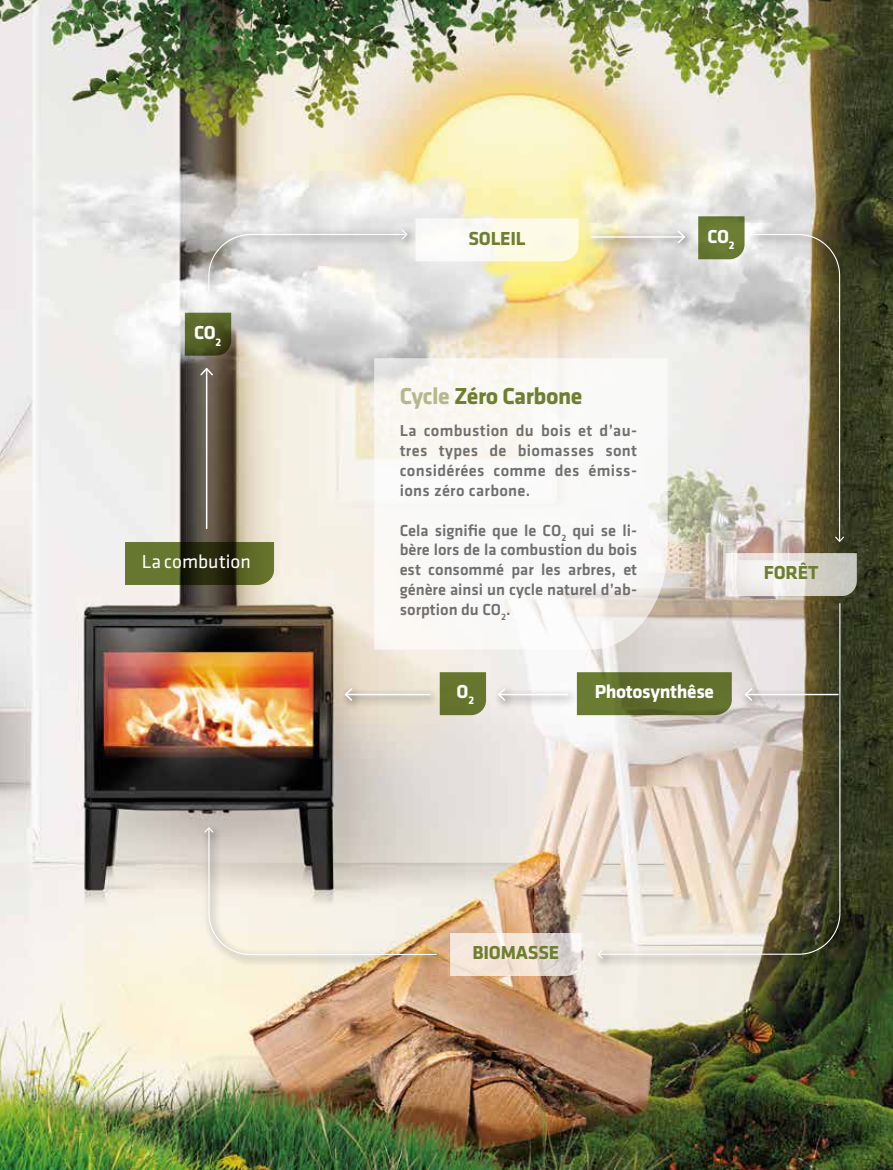
<style>
.page{position:relative;width:893px;height:1170px;background:#fff}
.page>*{position:absolute;margin:0;border:0;box-sizing:border-box;transform-origin:0 0}
.t1{font:24px "Klavika Bold TF";letter-spacing:-.02em;color:#6e7f2f}
.t2{font:700 19.5px "Klavika Basic";letter-spacing:-.02em;color:#fff}
.t3{font:700 19.5px "Klavika Basic";letter-spacing:-.01em;color:#6e7f2f}
.t4{font:19.5px "Klavika Basic";color:#fff}
.t5{font:16.5px/19.8px "Klavika Medium TF";letter-spacing:.01em;color:#706f6f;text-align:justify}
.s1{color:#b5b88d}
</style>
<div class="page">
<img style="left:0;top:0;width:893px;height:1169px">
<div style="left:200px;top:225px;width:654px;height:743px;background:#000;opacity:.75"></div>
<svg style="left:598px;top:603px;width:242px;height:351px;background:#c3baab"></svg>
<svg style="left:597px;top:949px;width:6px;height:9px"></svg>
<svg style="left:208px;top:229px;width:200px;height:62px"></svg>
<svg style="left:204px;top:827px;width:233px;height:127px;background:#dbd4c9"></svg>
<svg style="left:750px;top:234px;width:94px;height:308px;background:#afaa9c"></svg>
<svg style="left:374px;top:358px;width:294px;height:291px"></svg>
<svg style="left:185px;top:313px;width:46px;height:42px;background:#515c24"></svg>
<svg style="left:698px;top:216px;width:46px;height:43px;background:#6c7d37"></svg>
<div style="left:440px;top:672px;width:46px;height:43px;background:#66742e"></div>
<svg style="left:577px;top:672px;width:155px;height:43px;background:#62712f"></svg>
<svg style="left:125px;top:542px;width:149px;height:43px;background:#4b5421"></svg>
<svg style="left:450px;top:932px;width:131px;height:43px;background:#ecdfd5"></svg>
<svg style="left:725px;top:553px;width:132px;height:43px"></svg>
<svg style="left:416px;top:218px;width:162px;height:43px"></svg>
<hr style="left:206px;top:368px;width:1px;height:160px;background:#fff">
<svg style="left:199px;top:366px;width:15px;height:11px"></svg>
<div style="left:340px;top:684px;width:100px;height:27px;background:#000;opacity:.75"></div>
<hr style="left:346px;top:693px;width:84px;height:2px;background:#fff">
<svg style="left:343px;top:686px;width:11px;height:16px"></svg>
<div style="left:493px;top:684px;width:85px;height:27px;background:#000;opacity:.75"></div>
<hr style="left:499px;top:693px;width:69px;height:2px;background:#fff">
<svg style="left:496px;top:686px;width:11px;height:16px"></svg>
<div style="left:740px;top:684px;width:109px;height:27px;background:#000;opacity:.75"></div>
<hr style="left:745px;top:693px;width:93px;height:2px;background:#fff">
<svg style="left:743px;top:686px;width:11px;height:16px"></svg>
<div style="left:587px;top:227px;width:108px;height:26px;background:#000;opacity:.75"></div>
<hr style="left:592px;top:236px;width:92px;height:2px;background:#fff">
<svg style="left:676px;top:229px;width:11px;height:16px"></svg>
<p class="t2" style="left:194px;top:318px;width:29px">CO<sub>2</sub></p>
<p class="t4" style="left:142px;top:549px;width:111px">La combution</p>
<p class="t3" style="left:468px;top:224px;width:59px">SOLEIL</p>
<p class="t2" style="left:707px;top:222px;width:29px">CO<sub>2</sub></p>
<h1 class="t1" style="left:400px;top:383px;width:184px"><span class="s1">Cycle</span> Zéro Carbone</h1>
<p class="t5" style="left:400px;top:421px;width:239px">La combustion du bois et d’au&shy;tres types de biomasses sont considérées comme des émiss&shy;ions zéro carbone.</p>
<p class="t5" style="left:400px;top:520px;width:239px">Cela signifie que le CO<sub>2</sub> qui se li&shy;bère lors de la combustion du bois est consommé par les arbres, et génère ainsi un cycle naturel d’ab&shy;sorption du CO<sub>2</sub>.</p>
<p class="t2" style="left:456px;top:677px;width:19px">O<sub>2</sub></p>
<p class="t2" style="left:595px;top:677px;width:121px">Photosynthêse</p>
<p class="t3" style="left:764px;top:559px;width:56px">FORÊT</p>
<p class="t3" style="left:472px;top:938px;width:88px">BIOMASSE</p>
</div>
